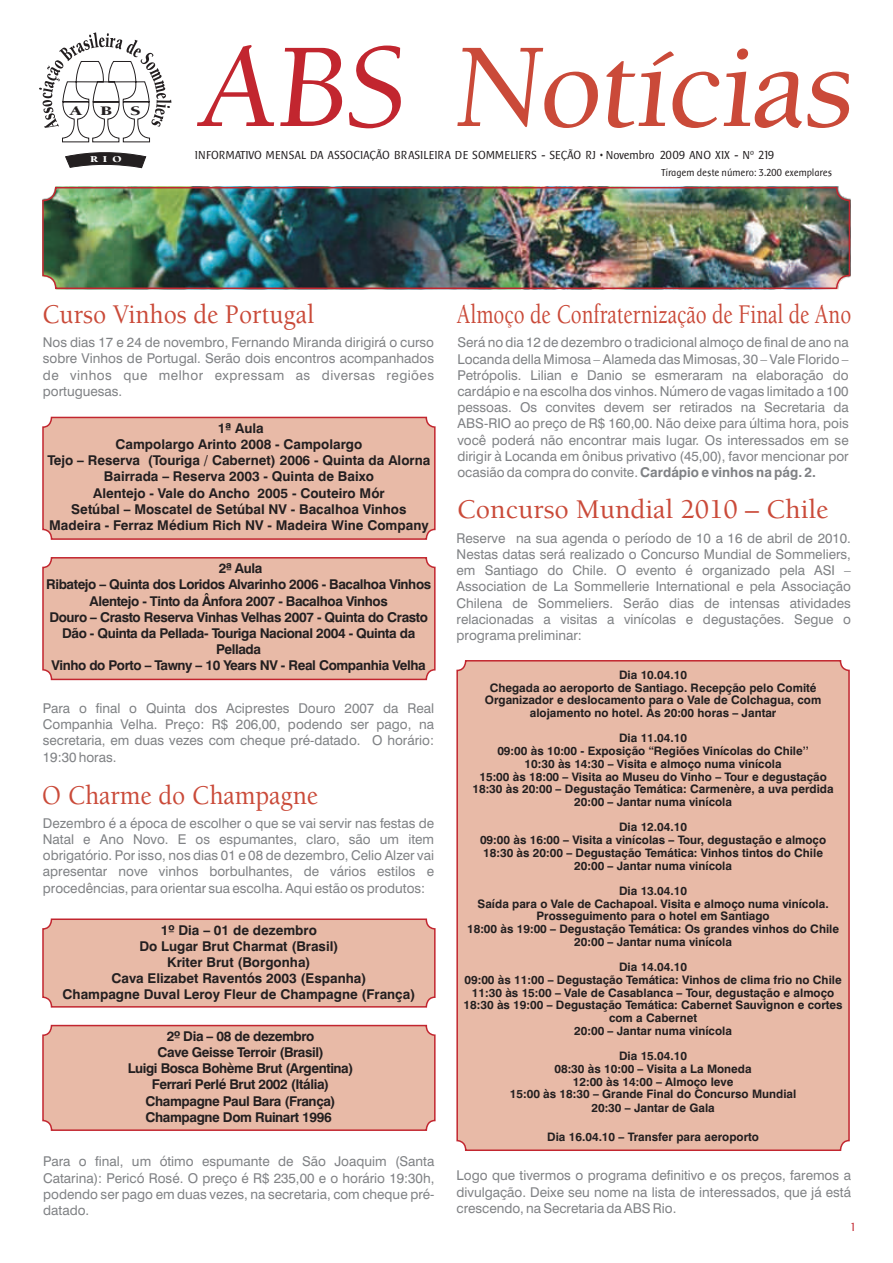
<style>
.page{position:relative;width:893px;height:1263px;background:#fff}
.page>*{position:absolute;margin:0;border:0;box-sizing:border-box;transform-origin:0 0}
.t1{font:500 27.75px "Berkeley LT";color:#ca4a39;scale:.92 1}
.t2{font:500 27.75px "Berkeley LT";color:#ca4a39;scale:.76 1}
.t3{font:500 27.75px "Berkeley LT";color:#ca4a39}
.t4{font:13.5px/16.2px "Swiss 721 BT";color:#808285;text-align:justify}
.t5{font:700 13.5px/16.2px "Swiss 721 BT";letter-spacing:-.03em;color:#231f20;text-align:center}
.t6{font:700 13.5px/16.2px "Swiss 721 BT";color:#231f20;text-align:center}
.t7{font:900 13.35px "Berkeley LT";color:#231f20;scale:1.44 1}
.t8{font:12px "Baar Sophia";letter-spacing:.01em;color:#231f20}
.t9{font:12px "Baar Sophia";color:#c2262f;scale:.95 1}
.t10{font:700 11.7px/12.8px "Swiss 721 BT";color:#231f20;text-align:center}
.t11{font:10.5px "Baar Sophia";letter-spacing:.01em;color:#231f20;scale:.95 1}
.t12{font:900 9.3px "Berkeley LT";color:#fff;scale:1.31 1}
.s1{font-weight:700}
</style>
<div class="page">
<svg style="left:197px;top:45px;width:204px;height:83px"></svg>
<svg style="left:457px;top:48px;width:393px;height:80px"></svg>
<img style="left:45px;top:190px;width:802px;height:96px">
<div style="left:42px;top:187px;width:808px;height:102px;border:2px solid #c2262f;border-radius:13px"></div>
<div style="left:42px;top:417px;width:394px;height:123px;background:#e8baa7;border:2px solid #c2262f;border-radius:9px"></div>
<svg style="left:65px;top:152px;width:82px;height:16px"></svg>
<svg style="left:39px;top:32px;width:132px;height:111px"></svg>
<div style="left:456px;top:660px;width:394px;height:491px;background:#e8baa7;border:2px solid #c2262f;border-radius:9px"></div>
<div style="left:42px;top:557px;width:394px;height:123px;background:#e8baa7;border:2px solid #c2262f;border-radius:9px"></div>
<div style="left:42px;top:918px;width:394px;height:89px;background:#e8baa7;border:2px solid #c2262f;border-radius:9px"></div>
<div style="left:42px;top:1025px;width:394px;height:106px;background:#e8baa7;border:2px solid #c2262f;border-radius:9px"></div>
<p class="t7" style="left:70px;top:105px;width:10px">A</p>
<p class="t7" style="left:100px;top:105px;width:10px">B</p>
<p class="t7" style="left:130px;top:105px;width:9px">S</p>
<p class="t12" style="left:90px;top:155px;width:26px">RIO</p>
<p class="t8" style="left:195px;top:148px;width:580px">INFORMATIVO MENSAL DA ASSOCIAÇÃO BRASILEIRA DE SOMMELIERS - SEÇÃO RJ • Novembro 2009 ANO XIX - Nº 219</p>
<p class="t11" style="left:661px;top:166px;width:181px">Tiragem deste número: 3.200 exemplares</p>
<h1 class="t1" style="left:42px;top:303px;width:297px">Curso Vinhos de Portugal</h1>
<p class="t4" style="left:43px;top:336px;width:393px">Nos dias 17 e 24 de novembro, Fernando Miranda dirigirá o curso sobre Vinhos de Portugal. Serão dois encontros acompanhados de vinhos que melhor expressam as diversas regiões portuguesas.</p>
<p class="t6" style="left:47px;top:421px;width:384px">1ª Aula<br>Campolargo Arinto 2008 - Campolargo<br>Tejo – Reserva (Touriga / Cabernet) 2006 - Quinta da Alorna Bairrada – Reserva 2003 - Quinta de Baixo<br>Alentejo - Vale do Ancho 2005 - Couteiro Mór<br>Setúbal – Moscatel de Setúbal NV - Bacalhoa Vinhos Madeira - Ferraz Médium Rich NV - Madeira Wine Company</p>
<p class="t5" style="left:46px;top:561px;width:387px">2ª Aula<br>Ribatejo – Quinta dos Loridos Alvarinho 2006 - Bacalhoa Vinhos Alentejo - Tinto da Ânfora 2007 - Bacalhoa Vinhos<br>Douro – Crasto Reserva Vinhas Velhas 2007 - Quinta do Crasto Dão - Quinta da Pellada- Touriga Nacional 2004 - Quinta da Pellada<br>Vinho do Porto – Tawny – 10 Years NV - Real Companhia Velha</p>
<p class="t4" style="left:43px;top:701px;width:393px">Para o final o Quinta dos Aciprestes Douro 2007 da Real Companhia Velha. Preço: R$ 206,00, podendo ser pago, na secretaria, em duas vezes com cheque pré-datado. O horário:<br>19:30 horas.</p>
<h1 class="t1" style="left:42px;top:784px;width:301px">O Charme do Champagne</h1>
<p class="t4" style="left:43px;top:816px;width:393px">Dezembro é a época de escolher o que se vai servir nas festas de Natal e Ano Novo. E os espumantes, claro, são um item obrigatório. Por isso, nos dias 01 e 08 de dezembro, Celio Alzer vai apresentar nove vinhos borbulhantes, de vários estilos e procedências, para orientar sua escolha. Aqui estão os produtos:</p>
<p class="t6" style="left:62px;top:923px;width:354px">1º Dia – 01 de dezembro<br>Do Lugar Brut Charmat (Brasil)<br>Kriter Brut (Borgonha)<br>Cava Elizabet Raventós 2003 (Espanha)<br>Champagne Duval Leroy Fleur de Champagne (França)</p>
<p class="t5" style="left:128px;top:1029px;width:227px">2º Dia – 08 de dezembro<br>Cave Geisse Terroir (Brasil)<br>Luigi Bosca Bohème Brut (Argentina)<br>Ferrari Perlé Brut 2002 (Itália)<br>Champagne Paul Bara (França)<br>Champagne Dom Ruinart 1996</p>
<p class="t4" style="left:43px;top:1155px;width:393px">Para o final, um ótimo espumante de São Joaquim (Santa Catarina): Pericó Rosé. O preço é R$ 235,00 e o horário 19:30h, podendo ser pago em duas vezes, na secretaria, com cheque pré&shy;datado.</p>
<h1 class="t2" style="left:457px;top:303px;width:520px">Almoço de Confraternização de Final de Ano</h1>
<p class="t4" style="left:457px;top:336px;width:393px">Será no dia 12 de dezembro o tradicional almoço de final de ano na Locanda della Mimosa – Alameda das Mimosas, 30 – Vale Florido – Petrópolis. Lilian e Danio se esmeraram na elaboração do cardápio e na escolha dos vinhos. Número de vagas limitado a 100 pessoas. Os convites devem ser retirados na Secretaria da ABS-RIO ao preço de R$ 160,00. Não deixe para última hora, pois você poderá não encontrar mais lugar. Os interessados em se dirigir à Locanda em ônibus privativo (45,00), favor mencionar por ocasião da compra do convite. <span class="s1">Cardápio e vinhos na pág. 2.</span></p>
<h1 class="t3" style="left:457px;top:499px;width:373px">Concurso Mundial 2010 – Chile</h1>
<p class="t4" style="left:457px;top:531px;width:396px">Reserve na sua agenda o período de 10 a 16 de abril de 2010.<br>Nestas datas será realizado o Concurso Mundial de Sommeliers, em Santiago do Chile. O evento é organizado pela ASI – Association de La Sommellerie International e pela Associação Chilena de Sommeliers. Serão dias de intensas atividades relacionadas a visitas a vinícolas e degustações. Segue o programa preliminar:</p>
<p class="t10" style="left:485px;top:669px;width:338px">Dia 10.04.10<br>Chegada ao aeroporto de Santiago. Recepção pelo Comité Organizador e deslocamento para o Vale de Colchagua, com alojamento no hotel. Às 20:00 horas – Jantar</p>
<p class="t10" style="left:472px;top:733px;width:363px">Dia 11.04.10<br>09:00 às 10:00 - Exposição “Regiões Vinícolas do Chile’’<br>10:30 às 14:30 – Visita e almoço numa vinícola<br>15:00 às 18:00 – Visita ao Museu do Vinho – Tour e degustação 18:30 às 20:00 – Degustação Temática: Carmenère, a uva perdida 20:00 – Jantar numa vinícola</p>
<p class="t10" style="left:480px;top:822px;width:348px">Dia 12.04.10<br>09:00 às 16:00 – Visita a vinícolas – Tour, degustação e almoço 18:30 às 20:00 – Degustação Temática: Vinhos tintos do Chile 20:00 – Jantar numa vinícola</p>
<p class="t10" style="left:467px;top:885px;width:374px">Dia 13.04.10<br>Saída para o Vale de Cachapoal. Visita e almoço numa vinícola.<br>Prosseguimento para o hotel em Santiago<br>18:00 às 19:00 – Degustação Temática: Os grandes vinhos do Chile 20:00 – Jantar numa vinícola</p>
<p class="t10" style="left:464px;top:962px;width:381px">Dia 14.04.10<br>09:00 às 11:00 – Degustação Temática: Vinhos de clima frio no Chile 11:30 às 15:00 – Vale de Casablanca – Tour, degustação e almoço 18:30 às 19:00 – Degustação Temática: Cabernet Sauvignon e cortes com a Cabernet<br>20:00 – Jantar numa vinícola</p>
<p class="t10" style="left:510px;top:1051px;width:288px">Dia 15.04.10<br>08:30 às 10:00 – Visita a La Moneda<br>12:00 às 14:00 – Almoço leve<br>15:00 às 18:30 – Grande Final do Concurso Mundial<br>20:30 – Jantar de Gala</p>
<p class="t10" style="left:547px;top:1131px;width:213px">Dia 16.04.10 – Transfer para aeroporto</p>
<p class="t4" style="left:457px;top:1169px;width:396px">Logo que tivermos o programa definitivo e os preços, faremos a divulgação. Deixe seu nome na lista de interessados, que já está crescendo, na Secretaria da ABS Rio.</p>
<p class="t9" style="left:851px;top:1220px;width:6px">1</p>
</div>
